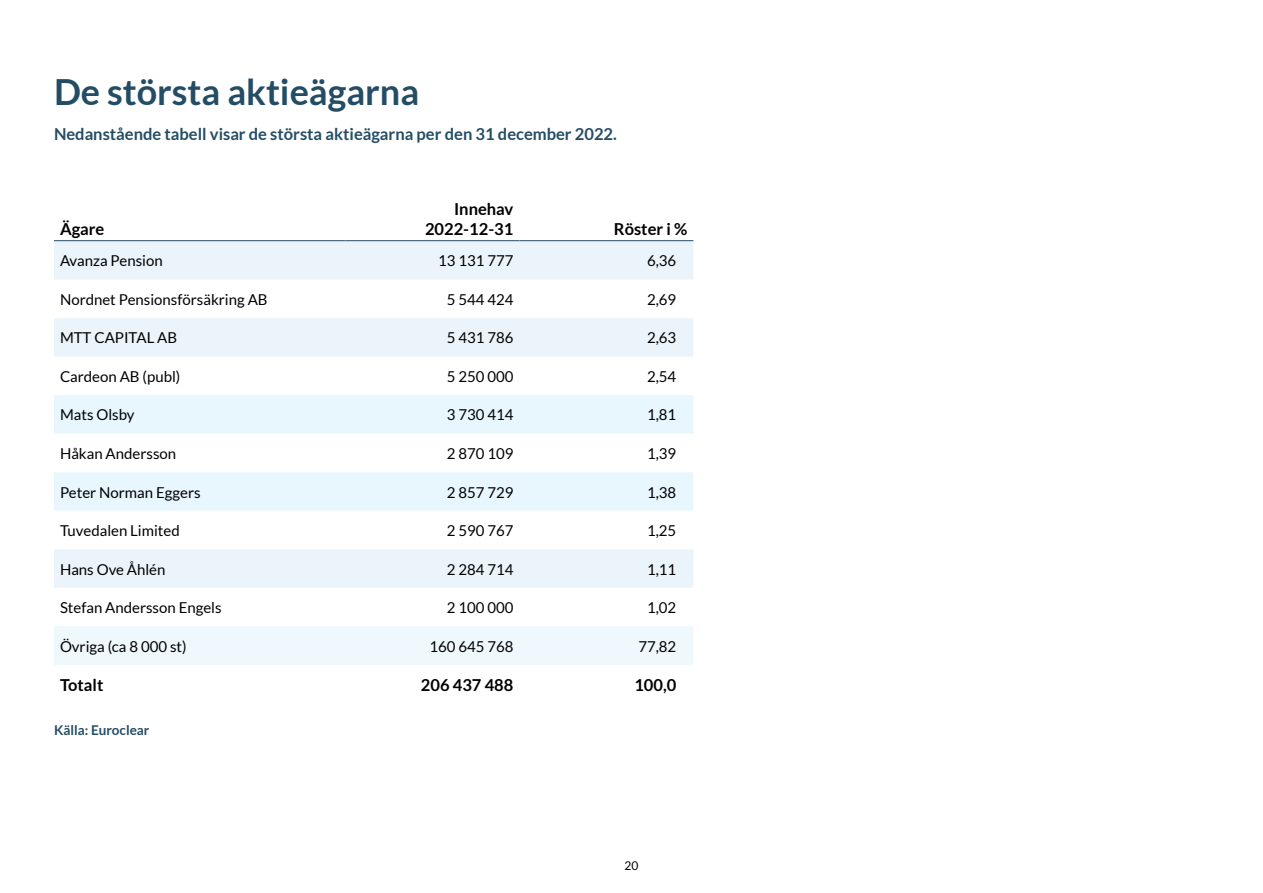
<style>
.page{position:relative;width:1263px;height:893px;background:#fff}
.page>*{position:absolute;margin:0;border:0;box-sizing:border-box;transform-origin:0 0}
.Rubrik_Huvud{font:700 36px "Lato";color:#244d65}
.t1{font:700 16.5px "Lato";color:#244d65}
.t2{font:700 16.5px "Lato";color:#000}
.t3{font:15px "Lato";color:#000}
.t4{font:700 13.5px "Lato";color:#244d65}
.t5{font:12px "Lato";color:#000}
</style>
<div class="page">
<svg style="left:54px;top:241px;width:639px;height:116px;fill:#ecf4fb"></svg>
<div style="left:54px;top:395px;width:639px;height:39px;background:#e8f6fd"></div>
<div style="left:54px;top:472px;width:639px;height:39px;background:#e8f6fd"></div>
<div style="left:54px;top:549px;width:639px;height:39px;background:#ecf4fb"></div>
<div style="left:54px;top:626px;width:639px;height:39px;background:#eef8fd"></div>
<hr style="left:54px;top:240px;width:291px;height:1px;background:#244d65">
<hr style="left:345px;top:240px;width:174px;height:1px;background:#244d65">
<hr style="left:519px;top:240px;width:174px;height:1px;background:#244d65">
<p class="Rubrik_Huvud" style="left:54px;top:71px;width:367px">De största aktieägarna</p>
<p class="t1" style="left:54px;top:125px;width:564px">Nedanstående tabell visar de största aktieägarna per den 31 december 2022.</p>
<p class="t2" style="left:60px;top:219px;width:46px">Ägare</p>
<p class="t2" style="left:454px;top:199px;width:61px">Innehav</p>
<p class="t2" style="left:425px;top:219px;width:90px">2022-12-31</p>
<p class="t2" style="left:614px;top:219px;width:75px">Röster i %</p>
<p class="t3" style="left:60px;top:253px;width:104px">Avanza Pension</p>
<p class="t3" style="left:438px;top:253px;width:77px">13 131 777</p>
<p class="t3" style="left:647px;top:253px;width:31px">6,36</p>
<p class="t3" style="left:60px;top:291px;width:209px">Nordnet Pensionsförsäkring AB</p>
<p class="t3" style="left:447px;top:291px;width:68px">5 544 424</p>
<p class="t3" style="left:647px;top:291px;width:31px">2,69</p>
<p class="t3" style="left:60px;top:330px;width:119px">MTT CAPITAL AB</p>
<p class="t3" style="left:447px;top:330px;width:68px">5 431 786</p>
<p class="t3" style="left:647px;top:330px;width:31px">2,63</p>
<p class="t3" style="left:60px;top:368px;width:122px">Cardeon AB (publ)</p>
<p class="t3" style="left:447px;top:368px;width:68px">5 250 000</p>
<p class="t3" style="left:647px;top:368px;width:31px">2,54</p>
<p class="t3" style="left:60px;top:407px;width:76px">Mats Olsby</p>
<p class="t3" style="left:447px;top:407px;width:68px">3 730 414</p>
<p class="t3" style="left:647px;top:407px;width:31px">1,81</p>
<p class="t3" style="left:60px;top:445px;width:118px">Håkan Andersson</p>
<p class="t3" style="left:447px;top:445px;width:68px">2 870 109</p>
<p class="t3" style="left:647px;top:445px;width:31px">1,39</p>
<p class="t3" style="left:60px;top:484px;width:142px">Peter Norman Eggers</p>
<p class="t3" style="left:447px;top:484px;width:68px">2 857 729</p>
<p class="t3" style="left:647px;top:484px;width:31px">1,38</p>
<p class="t3" style="left:60px;top:522px;width:121px">Tuvedalen Limited</p>
<p class="t3" style="left:447px;top:522px;width:68px">2 590 767</p>
<p class="t3" style="left:647px;top:522px;width:31px">1,25</p>
<p class="t3" style="left:60px;top:561px;width:107px">Hans Ove Åhlén</p>
<p class="t3" style="left:447px;top:561px;width:68px">2 284 714</p>
<p class="t3" style="left:647px;top:561px;width:31px">1,11</p>
<p class="t3" style="left:60px;top:599px;width:163px">Stefan Andersson Engels</p>
<p class="t3" style="left:447px;top:599px;width:68px">2 100 000</p>
<p class="t3" style="left:647px;top:599px;width:31px">1,02</p>
<p class="t3" style="left:60px;top:638px;width:128px">Övriga (ca 8 000 st)</p>
<p class="t3" style="left:429px;top:638px;width:86px">160 645 768</p>
<p class="t3" style="left:638px;top:638px;width:39px">77,82</p>
<p class="t2" style="left:60px;top:675px;width:45px">Totalt</p>
<p class="t2" style="left:421px;top:675px;width:94px">206 437 488</p>
<p class="t2" style="left:634px;top:675px;width:43px">100,0</p>
<p class="t4" style="left:54px;top:722px;width:97px">Källa: Euroclear</p>
<p class="t5" style="left:624px;top:859px;width:15px">20</p>
</div>
